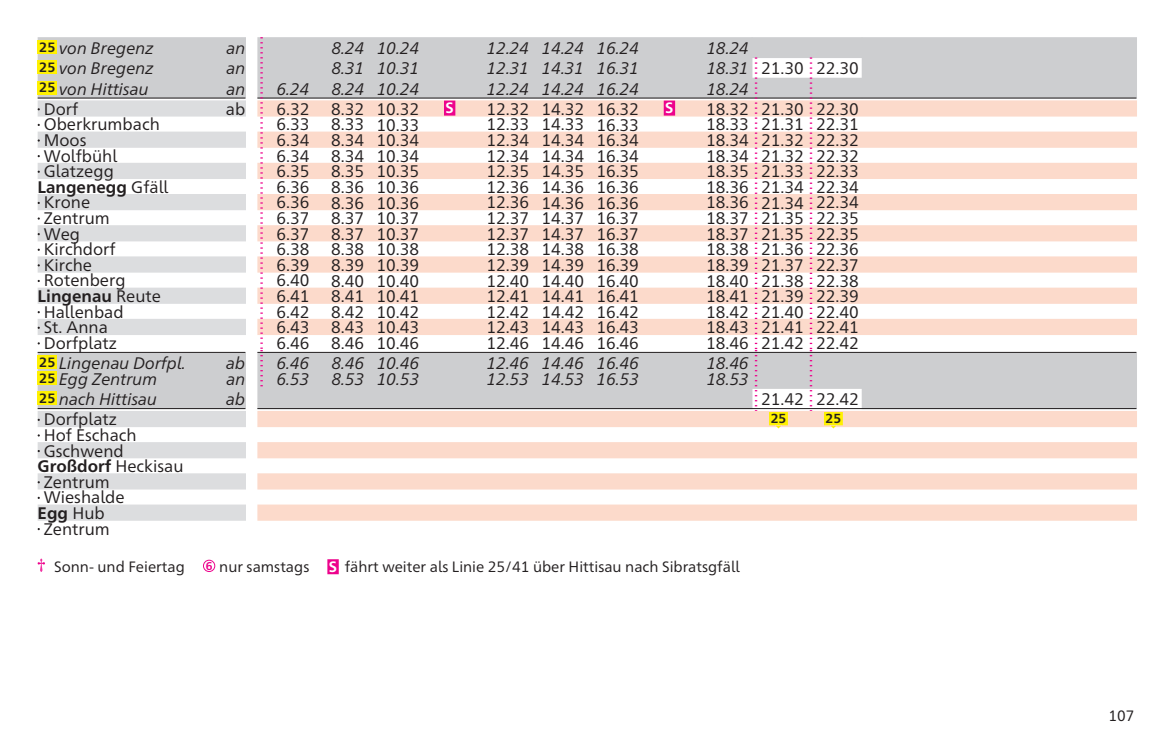
<style>
.page{position:relative;width:1170px;height:745px;background:#fff}
.page>*{position:absolute;margin:0;border:0;box-sizing:border-box;transform-origin:0 0}
.t1{font:16.75px/15.5px "Neue Frutiger VVV";color:#231f20;text-align:justify}
.t2{font:italic 16.75px/20.2px "Neue Frutiger VVV";color:#231f20}
.t3{font:700 16.75px "Neue Frutiger VVV";color:#231f20}
.t4{font:15px "Neue Frutiger VVV";color:#231f20}
.t5{font:15px "Neue Frutiger 1450 for VV";color:#231f20}
.t6{font:700 15px "Neue Frutiger VVV";color:#fff}
.t7{font:700 13px "Neue Frutiger VVV";color:#231f20}
.s1{font-weight:700;font-style:normal;font-size:13.5px}
.s2{font-weight:400}
.s3{font-weight:700;font-size:11.25px;color:#ed028c}
.s4{font-weight:700;color:#fff}
</style>
<div class="page">
<div style="left:38px;top:504px;width:208px;height:16px;background:#dcdddf"></div>
<div style="left:257px;top:442px;width:879px;height:16px;background:#fcdacb"></div>
<div style="left:257px;top:473px;width:879px;height:16px;background:#fcdacb"></div>
<div style="left:257px;top:504px;width:879px;height:16px;background:#fcdacb"></div>
<svg style="left:38px;top:37px;width:208px;height:79px;background:#d1d1c7"></svg>
<svg style="left:38px;top:124px;width:208px;height:24px"></svg>
<div style="left:38px;top:163px;width:208px;height:16px;background:#dcdddf"></div>
<div style="left:38px;top:194px;width:208px;height:16px;background:#dcdddf"></div>
<div style="left:38px;top:225px;width:208px;height:16px;background:#dcdddf"></div>
<svg style="left:38px;top:248px;width:208px;height:24px"></svg>
<svg style="left:38px;top:280px;width:208px;height:23px"></svg>
<svg style="left:38px;top:311px;width:208px;height:24px"></svg>
<svg style="left:38px;top:352px;width:208px;height:75px;background:#cfcfc5"></svg>
<div style="left:38px;top:442px;width:208px;height:16px;background:#dcdddf"></div>
<div style="left:38px;top:473px;width:208px;height:16px;background:#dcdddf"></div>
<svg style="left:257px;top:37px;width:879px;height:391px"></svg>
<svg style="left:38px;top:558px;width:7px;height:13px"></svg>
<div style="left:203px;top:559px;width:12px;height:12px;border:1px solid #ed028c;border-radius:50%"></div>
<svg style="left:327px;top:559px;width:12px;height:15px"></svg>
<p class="t2" style="left:39px;top:39px;width:116px"><span class="s1">25</span> von Bregenz</p>
<p class="t2" style="left:226px;top:39px;width:20px">an</p>
<p class="t2" style="left:39px;top:60px;width:116px"><span class="s1">25</span> von Bregenz</p>
<p class="t2" style="left:226px;top:60px;width:20px">an</p>
<p class="t2" style="left:39px;top:80px;width:111px"><span class="s1">25</span> von Hittisau</p>
<p class="t2" style="left:226px;top:80px;width:20px">an</p>
<p class="t1" style="left:44px;top:102px;width:36px">Dorf</p>
<p class="t1" style="left:226px;top:102px;width:21px">ab</p>
<p class="t1" style="left:44px;top:118px;width:117px">Oberkrumbach</p>
<p class="t1" style="left:44px;top:134px;width:44px">Moos</p>
<p class="t1" style="left:44px;top:149px;width:75px">Wolfbühl</p>
<p class="t1" style="left:44px;top:165px;width:72px">Glatzegg</p>
<p class="t3" style="left:38px;top:180px;width:132px">Langenegg <span class="s2">Gfäll</span></p>
<p class="t1" style="left:44px;top:196px;width:48px">Krone</p>
<p class="t1" style="left:44px;top:212px;width:68px">Zentrum</p>
<p class="t1" style="left:44px;top:227px;width:38px">Weg</p>
<p class="t1" style="left:44px;top:243px;width:73px">Kirchdorf</p>
<p class="t1" style="left:44px;top:258px;width:50px">Kirche</p>
<p class="t1" style="left:44px;top:274px;width:83px">Rotenberg</p>
<p class="t3" style="left:38px;top:289px;width:125px">Lingenau <span class="s2">Reute</span></p>
<p class="t1" style="left:44px;top:305px;width:81px">Hallenbad</p>
<p class="t1" style="left:44px;top:321px;width:66px">St. Anna</p>
<p class="t1" style="left:44px;top:336px;width:75px">Dorfplatz</p>
<p class="t2" style="left:39px;top:354px;width:148px"><span class="s1">25</span> Lingenau Dorfpl.</p>
<p class="t2" style="left:226px;top:354px;width:21px">ab</p>
<p class="t2" style="left:39px;top:370px;width:120px"><span class="s1">25</span> Egg Zentrum</p>
<p class="t2" style="left:226px;top:370px;width:20px">an</p>
<p class="t2" style="left:39px;top:390px;width:119px"><span class="s1">25</span> nach Hittisau</p>
<p class="t2" style="left:226px;top:390px;width:21px">ab</p>
<p class="t1" style="left:44px;top:413px;width:75px">Dorfplatz</p>
<p class="t1" style="left:44px;top:428px;width:94px">Hof Eschach</p>
<p class="t1" style="left:44px;top:444px;width:81px">Gschwend</p>
<p class="t3" style="left:38px;top:459px;width:147px">Großdorf <span class="s2">Heckisau</span></p>
<p class="t1" style="left:44px;top:475px;width:68px">Zentrum</p>
<p class="t1" style="left:44px;top:490px;width:82px">Wieshalde</p>
<p class="t3" style="left:38px;top:506px;width:69px">Egg <span class="s2">Hub</span></p>
<p class="t1" style="left:44px;top:522px;width:68px">Zentrum</p>
<p class="t2" style="left:277px;top:80px;width:34px">6.24</p>
<p class="t1" style="left:276px;top:102px;width:34px">6.32<br>6.33<br>6.34<br>6.34<br>6.35<br>6.36<br>6.36<br>6.37<br>6.37<br>6.38<br>6.39<br>6.40<br>6.41<br>6.42<br>6.43<br>6.46</p>
<p class="t2" style="left:277px;top:357px;width:34px;line-height:15.5px">6.46<br>6.53</p>
<p class="t2" style="left:332px;top:39px;width:34px;text-align:justify">8.24<br>8.31<br>8.24</p>
<p class="t1" style="left:331px;top:102px;width:34px">8.32<br>8.33<br>8.34<br>8.34<br>8.35<br>8.36<br>8.36<br>8.37<br>8.37<br>8.38<br>8.39<br>8.40<br>8.41<br>8.42<br>8.43<br>8.46</p>
<p class="t2" style="left:332px;top:357px;width:34px;line-height:15.5px">8.46<br>8.53</p>
<p class="t2" style="left:377px;top:39px;width:44px;text-align:justify">10.24<br>10.31<br>10.24</p>
<p class="t1" style="left:376px;top:103px;width:44px">10.32<br>10.33<br>10.34<br>10.34<br>10.35<br>10.36<br>10.36<br>10.37<br>10.37<br>10.38<br>10.39<br>10.40<br>10.41<br>10.42<br>10.43<br>10.46</p>
<p class="t2" style="left:377px;top:357px;width:44px;line-height:15.5px">10.46<br>10.53</p>
<p class="t6" style="left:445px;top:102px;width:10px">S</p>
<p class="t2" style="left:487px;top:39px;width:44px;text-align:justify">12.24<br>12.31<br>12.24</p>
<p class="t1" style="left:486px;top:102px;width:44px">12.32<br>12.33<br>12.34<br>12.34<br>12.35<br>12.36<br>12.36<br>12.37<br>12.37<br>12.38<br>12.39<br>12.40<br>12.41<br>12.42<br>12.43<br>12.46</p>
<p class="t2" style="left:487px;top:357px;width:44px;line-height:15.5px">12.46<br>12.53</p>
<p class="t2" style="left:542px;top:39px;width:44px;text-align:justify">14.24<br>14.31<br>14.24</p>
<p class="t1" style="left:541px;top:102px;width:44px">14.32<br>14.33<br>14.34<br>14.34<br>14.35<br>14.36<br>14.36<br>14.37<br>14.37<br>14.38<br>14.39<br>14.40<br>14.41<br>14.42<br>14.43<br>14.46</p>
<p class="t2" style="left:542px;top:357px;width:44px;line-height:15.5px">14.46<br>14.53</p>
<p class="t2" style="left:596px;top:39px;width:44px;text-align:justify">16.24<br>16.31<br>16.24</p>
<p class="t1" style="left:596px;top:103px;width:44px">16.32<br>16.33<br>16.34<br>16.34<br>16.35<br>16.36<br>16.36<br>16.37<br>16.37<br>16.38<br>16.39<br>16.40<br>16.41<br>16.42<br>16.43<br>16.46</p>
<p class="t2" style="left:596px;top:357px;width:44px;line-height:15.5px">16.46<br>16.53</p>
<p class="t6" style="left:665px;top:102px;width:10px">S</p>
<p class="t2" style="left:706px;top:39px;width:44px;text-align:justify">18.24<br>18.31<br>18.24</p>
<p class="t1" style="left:706px;top:102px;width:44px">18.32<br>18.33<br>18.34<br>18.34<br>18.35<br>18.36<br>18.36<br>18.37<br>18.37<br>18.38<br>18.39<br>18.40<br>18.41<br>18.42<br>18.43<br>18.46</p>
<p class="t2" style="left:706px;top:357px;width:44px;line-height:15.5px">18.46<br>18.53</p>
<p class="t4" style="left:54px;top:560px;width:132px">Sonn- und Feiertag</p>
<p class="t4" style="left:206px;top:560px;width:105px"><span class="s3">6</span> nur samstags</p>
<p class="t4" style="left:329px;top:560px;width:412px"><span class="s4">S</span> fährt weiter als Linie 25/41 über Hittisau nach Sibratsgfäll</p>
<p class="t1" style="left:761px;top:62px;width:44px">21.30</p>
<p class="t1" style="left:761px;top:102px;width:44px">21.30<br>21.31<br>21.32<br>21.32<br>21.33<br>21.34<br>21.34<br>21.35<br>21.35<br>21.36<br>21.37<br>21.38<br>21.39<br>21.40<br>21.41<br>21.42</p>
<p class="t1" style="left:761px;top:392px;width:44px">21.42</p>
<p class="t7" style="left:770px;top:413px;width:17px">25</p>
<p class="t1" style="left:816px;top:62px;width:44px">22.30</p>
<p class="t1" style="left:816px;top:102px;width:44px">22.30<br>22.31<br>22.32<br>22.32<br>22.33<br>22.34<br>22.34<br>22.35<br>22.35<br>22.36<br>22.37<br>22.38<br>22.39<br>22.40<br>22.41<br>22.42</p>
<p class="t1" style="left:816px;top:392px;width:44px">22.42</p>
<p class="t7" style="left:825px;top:413px;width:17px">25</p>
<p class="t5" style="left:1108px;top:704px;width:27px">107</p>
</div>
